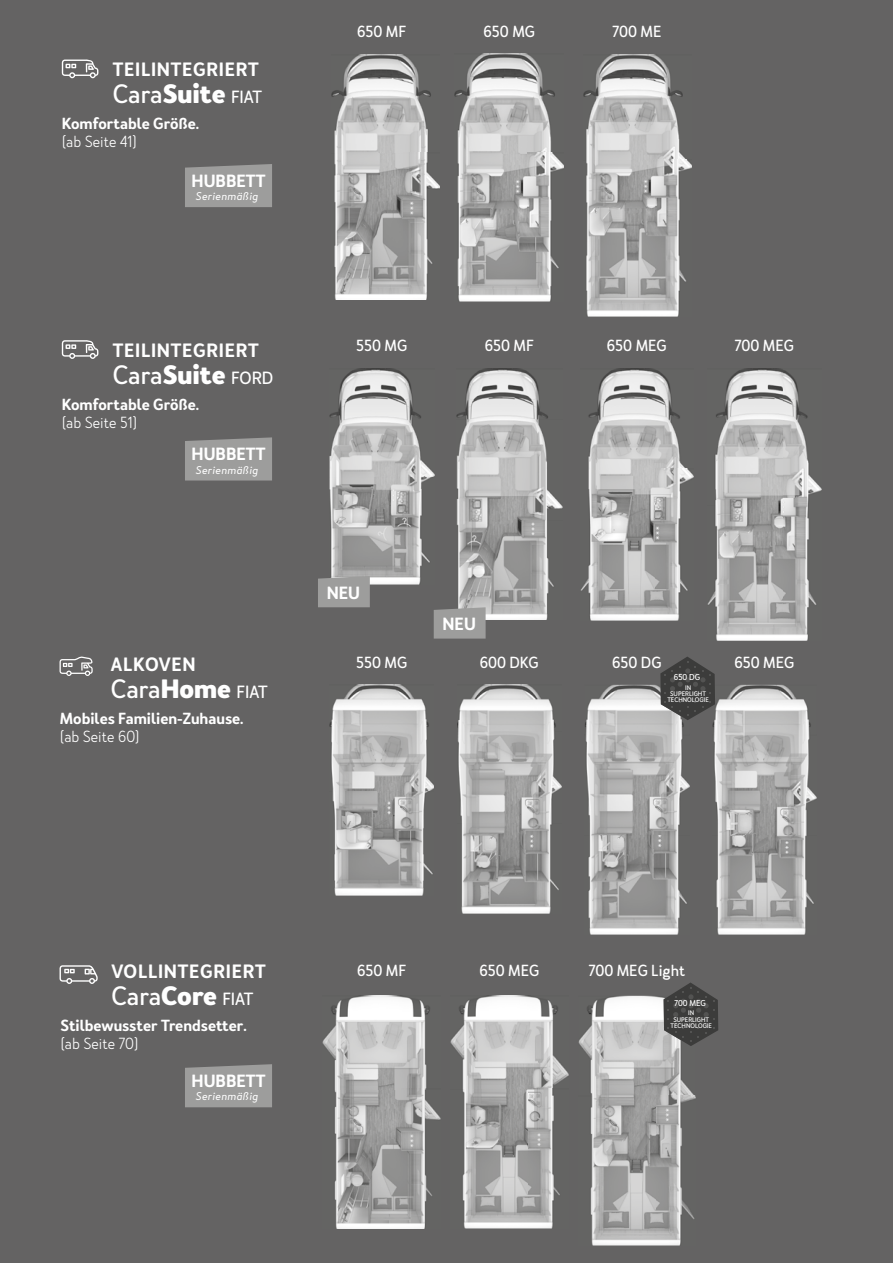
<style>
.page{position:relative;width:893px;height:1263px;background:#646363}
.page>*{position:absolute;margin:0;border:0;box-sizing:border-box;transform-origin:0 0}
.t1{font:700 24.75px "Merlo Neue";color:#fff}
.t2{font:500 24.75px "Merlo Neue";color:#fff}
.t3{font:600 18px "Merlo Neue";letter-spacing:.04em;color:#fff}
.t4{font:600 16.5px "Merlo Neue";color:#fff}
.t5{font:600 15px "Merlo Neue";color:#fff}
.t6{font:500 15px "Merlo Neue";color:#fff}
.t7{font:300 15px "Merlo Neue";color:#fff}
.t8{font:italic 10.5px "Merlo Neue";letter-spacing:.03em;color:#fff;scale:1.07 1}
.t9{font:500 7.95px "Merlo Neue";color:#fff}
.t10{font:500 6.15px/6.3px "Merlo Neue";color:#fff;text-align:center}
.s1{font-weight:500}
.s2{font-weight:500;font-size:16.5px}
.s3{font-weight:700}
.s4{font-size:16.5px}
</style>
<div class="page">
<svg style="left:60px;top:656px;width:33px;height:20px"></svg>
<img style="left:330px;top:685px;width:104px;height:211px">
<img style="left:585px;top:685px;width:104px;height:249px">
<img style="left:457px;top:685px;width:104px;height:229px">
<img style="left:712px;top:685px;width:105px;height:250px">
<svg style="left:660px;top:657px;width:55px;height:63px"></svg>
<div style="left:185px;top:164px;width:87px;height:43px;background:#9d9d9c"></div>
<svg style="left:62px;top:59px;width:36px;height:19px"></svg>
<img style="left:329px;top:368px;width:105px;height:216px">
<img style="left:580px;top:368px;width:113px;height:252px">
<img style="left:456px;top:368px;width:106px;height:252px">
<img style="left:708px;top:368px;width:113px;height:272px">
<div style="left:318px;top:576px;width:52px;height:31px;background:#9d9d9c"></div>
<svg style="left:434px;top:607px;width:52px;height:32px;background:#9a9a99"></svg>
<div style="left:185px;top:437px;width:87px;height:43px;background:#9d9d9c"></div>
<svg style="left:62px;top:340px;width:36px;height:19px"></svg>
<img style="left:584px;top:54px;width:108px;height:262px">
<img style="left:332px;top:54px;width:108px;height:246px">
<img style="left:455px;top:54px;width:109px;height:248px">
<div style="left:185px;top:1064px;width:87px;height:43px;background:#9d9d9c"></div>
<svg style="left:60px;top:965px;width:38px;height:19px"></svg>
<img style="left:323px;top:996px;width:118px;height:233px">
<img style="left:450px;top:995px;width:118px;height:233px">
<img style="left:578px;top:996px;width:117px;height:249px">
<svg style="left:664px;top:982px;width:54px;height:64px"></svg>
<p class="t3" style="left:113px;top:58px;width:147px">TEILINTEGRIERT</p>
<h1 class="t1" style="left:113px;top:77px;width:151px"><span class="s1">Cara</span>Suite <span class="s2">FIAT</span></h1>
<p class="t5" style="left:62px;top:114px;width:139px">Komfortable Größe.</p>
<p class="t7" style="left:62px;top:133px;width:77px">(ab Seite 41)</p>
<p class="t4" style="left:192px;top:170px;width:75px">HUBBETT</p>
<p class="t8" style="left:196px;top:190px;width:60px">Serienmäßig</p>
<p class="t3" style="left:113px;top:338px;width:147px">TEILINTEGRIERT</p>
<h1 class="t1" style="left:113px;top:358px;width:162px"><span class="s1">Cara</span>Suite <span class="s2">FORD</span></h1>
<p class="t5" style="left:62px;top:394px;width:139px">Komfortable Größe.</p>
<p class="t7" style="left:62px;top:413px;width:77px">(ab Seite 51)</p>
<p class="t4" style="left:192px;top:443px;width:75px">HUBBETT</p>
<p class="t8" style="left:196px;top:463px;width:60px">Serienmäßig</p>
<p class="t3" style="left:111px;top:653px;width:86px">ALKOVEN</p>
<h1 class="t2" style="left:111px;top:673px;width:158px">Cara<span class="s3">Home</span> <span class="s4">FIAT</span></h1>
<p class="t5" style="left:60px;top:709px;width:185px">Mobiles Familien-Zuhause.</p>
<p class="t7" style="left:60px;top:728px;width:81px">(ab Seite 60)</p>
<p class="t6" style="left:357px;top:22px;width:51px">650 MF</p>
<p class="t6" style="left:484px;top:22px;width:53px">650 MG</p>
<p class="t6" style="left:612px;top:22px;width:51px">700 ME</p>
<p class="t6" style="left:356px;top:336px;width:53px">550 MG</p>
<p class="t6" style="left:485px;top:336px;width:51px">650 MF</p>
<p class="t6" style="left:607px;top:336px;width:61px">650 MEG</p>
<p class="t6" style="left:735px;top:336px;width:61px">700 MEG</p>
<p class="t4" style="left:327px;top:582px;width:35px">NEU</p>
<p class="t4" style="left:442px;top:613px;width:35px">NEU</p>
<p class="t6" style="left:356px;top:653px;width:53px">550 MG</p>
<p class="t6" style="left:480px;top:653px;width:60px">600 DKG</p>
<p class="t6" style="left:612px;top:653px;width:51px">650 DG</p>
<p class="t6" style="left:734px;top:653px;width:61px">650 MEG</p>
<p class="t10" style="left:667px;top:684px;width:43px">IN<br>SUPERLIGHT<br>TECHNOLOGIE</p>
<p class="t9" style="left:674px;top:672px;width:28px">650 DG</p>
<p class="t3" style="left:111px;top:960px;width:156px">VOLLINTEGRIERT</p>
<h1 class="t2" style="left:111px;top:980px;width:143px">Cara<span class="s3">Core</span> <span class="s4">FIAT</span></h1>
<p class="t5" style="left:60px;top:1016px;width:188px">Stilbewusster Trendsetter.</p>
<p class="t7" style="left:60px;top:1035px;width:80px">(ab Seite 70)</p>
<p class="t4" style="left:192px;top:1070px;width:75px">HUBBETT</p>
<p class="t8" style="left:196px;top:1090px;width:60px">Serienmäßig</p>
<p class="t6" style="left:357px;top:961px;width:51px">650 MF</p>
<p class="t6" style="left:479px;top:961px;width:61px">650 MEG</p>
<p class="t6" style="left:589px;top:961px;width:98px">700 MEG Light</p>
<p class="t10" style="left:671px;top:1010px;width:43px">IN<br>SUPERLIGHT<br>TECHNOLOGIE</p>
<p class="t9" style="left:674px;top:998px;width:33px">700 MEG</p>
</div>
